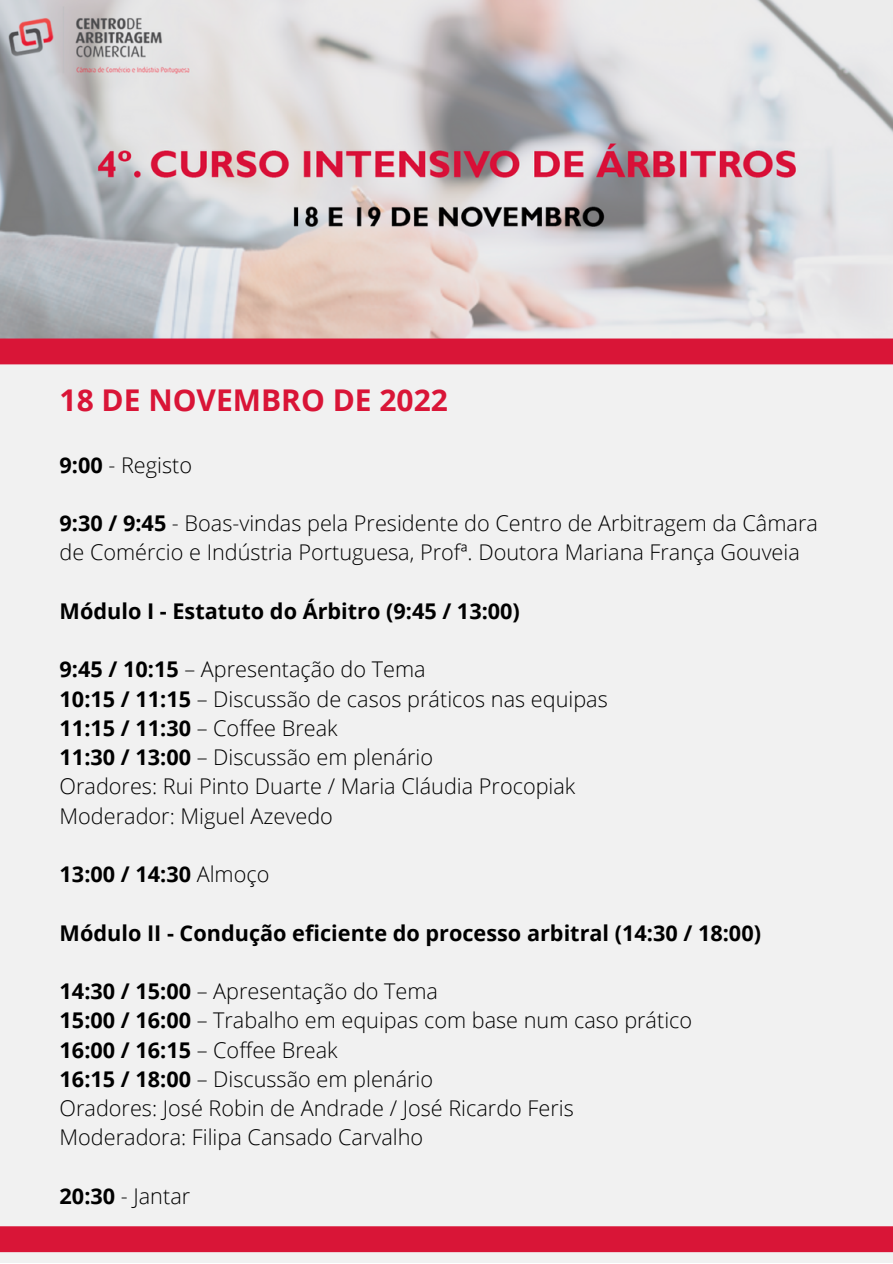
<style>
.page{position:relative;width:893px;height:1264px;background:#fff}
.page>*{position:absolute;margin:0;border:0;box-sizing:border-box;transform-origin:0 0}
.t1{font:700 30px "Open Sans";color:#d91537}
.t2{font:300 21.6px/29.2px "Open Sans";color:#000}
.t3{font:700 21.6px "Open Sans";color:#000}
.s1{font-weight:700}
.s2{font-weight:300}
</style>
<div class="page">
<div style="left:0;top:0;width:892px;height:1262px;background:#f1f1f1"></div>
<div style="left:0;top:1226px;width:892px;height:26px;background:#d91537"></div>
<img style="left:0;top:0;width:892px;height:338px">
<div style="left:0;top:338px;width:892px;height:26px;background:#d91537"></div>
<h1 class="t1" style="left:60px;top:379px;width:390px">18 DE NOVEMBRO DE 2022</h1>
<p class="t2" style="left:60px;top:449px;width:134px"><span class="s1">9:00</span> - Registo</p>
<p class="t2" style="left:60px;top:508px;width:759px"><span class="s1">9:30 / 9:45</span> - Boas-vindas pela Presidente do Centro de Arbitragem da Câmara de Comércio e Indústria Portuguesa, Profª. Doutora Mariana França Gouveia</p>
<p class="t3" style="left:60px;top:596px;width:462px">Módulo I - Estatuto do Árbitro (9:45 / 13:00)</p>
<p class="t2" style="left:60px;top:654px;width:549px"><span class="s1">9:45 / 10:15</span> – Apresentação do Tema<br><span class="s1">10:15 / 11:15</span> – Discussão de casos práticos nas equipas <span class="s1">11:15 / 11:30</span> – Coffee Break<br><span class="s1">11:30 / 13:00</span> – Discussão em plenário<br>Oradores: Rui Pinto Duarte / Maria Cláudia Procopiak Moderador: Miguel Azevedo</p>
<p class="t3" style="left:60px;top:859px;width:211px">13:00 / 14:30 <span class="s2">Almoço</span></p>
<p class="t3" style="left:60px;top:917px;width:703px">Módulo II - Condução eficiente do processo arbitral (14:30 / 18:00)</p>
<p class="t2" style="left:60px;top:976px;width:634px"><span class="s1">14:30 / 15:00</span> – Apresentação do Tema<br><span class="s1">15:00 / 16:00</span> – Trabalho em equipas com base num caso prático <span class="s1">16:00 / 16:15</span> – Coffee Break<br><span class="s1">16:15 / 18:00</span> – Discussão em plenário<br>Oradores: José Robin de Andrade / José Ricardo Feris Moderadora: Filipa Cansado Carvalho</p>
<p class="t2" style="left:60px;top:1180px;width:132px"><span class="s1">20:30</span> - Jantar</p>
</div>
